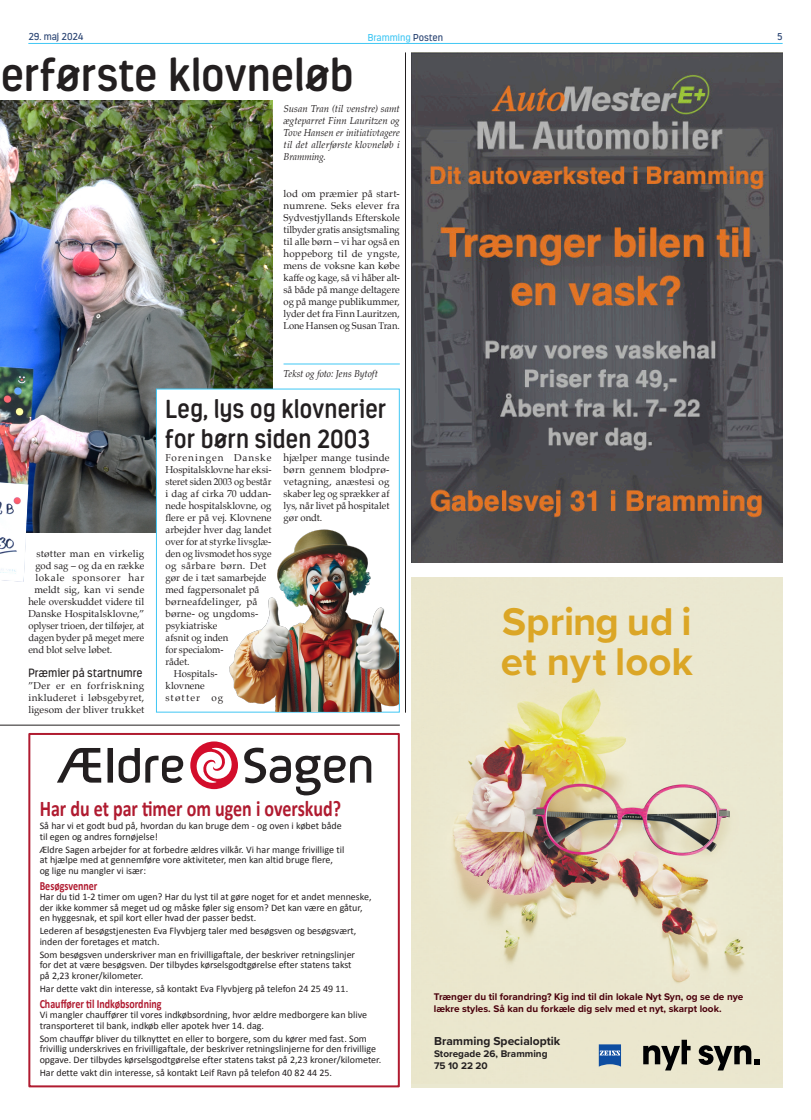
<style>
.page{position:relative;width:811px;height:1120px;background:#fff}
.page>*{position:absolute;margin:0;border:0;box-sizing:border-box;transform-origin:0 0}
.t1{font:600 46px "Estandar Rounded";letter-spacing:.005em;color:#231f20}
.t2{font:700 40.1px/39.8px "Proxima Nova";color:#dba626}
.Overskrift_faktaboks{font:600 26px/30px "Estandar Rounded";letter-spacing:-.005em;color:#231f20;scale:.93 1}
.t3{font:700 22.5px "Calibri";color:#b01b30;scale:.8 1}
.t4{font:700 12.5px "Calibri";color:#b01b30;scale:.8 1}
.t5{font:700 12px "Proxima Nova";color:#231f20}
.Mellemrubrik{font:12px "Estandar Rounded";color:#231f20;scale:.96 1}
.t6{font:10px/10.4px "Calibri";color:#231f20}
.Afsnit_efter_fane{font:10px/12px "Palatino";color:#231f20;text-align:justify}
.Brødtekst{font:10px/12px "Palatino";color:#231f20;text-align:justify}
.Billedtekst{font:italic 10px/12px "Palatino";letter-spacing:.005em;color:#231f20;text-align:justify}
.t7{font:700 10px/12px "Proxima Nova";color:#4a000b}
.Brødtekst-2{font:10px/12px "Palatino";color:#231f20;scale:.96 1}
.t8{font:700 10px/12px "Proxima Nova";color:#231f20}
.Brødtekst-3{font:10px "Palatino";color:#231f20;scale:.94 1}
.Byline{font:italic 10px "Palatino";letter-spacing:-.005em;color:#231f20;scale:.96 1}
.Brødtekst-4{font:10px "Palatino";letter-spacing:.02em;color:#231f20}
.Brødtekst-5{font:10px "Palatino";letter-spacing:.065em;color:#231f20}
.t9{font:10px "Estandar Rounded";color:#40c7f4}
.t10{font:10px "Estandar Rounded";color:#284271}
.s1{color:#284271}
</style>
<div class="page">
<hr style="left:28px;top:43px;width:754px;height:1px;background:#40c7f4">
<img style="left:411px;top:577px;width:371px;height:506px">
<svg style="left:599px;top:1044px;width:22px;height:22px"></svg>
<svg style="left:643px;top:1039px;width:47px;height:31px"></svg>
<svg style="left:698px;top:1045px;width:62px;height:25px;background:#868477"></svg>
<img style="left:411px;top:52px;width:371px;height:511px">
<hr style="left:283px;top:363px;width:117px;height:1px;background:#40c7f4">
<svg style="left:190px;top:741px;width:48px;height:48px"></svg>
<svg style="left:57px;top:747px;width:314px;height:48px"></svg>
<div style="left:28px;top:733px;width:372px;height:354px;border:2px solid #b01b30"></div>
<img style="left:0;top:100px;width:272px;height:432px">
<img style="left:0;top:482px;width:28px;height:99px">
<div style="left:156px;top:389px;width:243px;height:323px;background:#fff"></div>
<div style="left:156px;top:388px;width:244px;height:324px;border:1px solid #40c7f4"></div>
<img style="left:229px;top:525px;width:170px;height:187px">
<hr style="left:0;top:724px;width:400px;height:1px;background:#231f20">
<hr style="left:405px;top:52px;width:1px;height:660px;background:#231f20">
<p class="t10" style="left:28px;top:31px;width:56px">29. maj 2024</p>
<p class="t10" style="left:777px;top:31px;width:7px">5</p>
<p class="t9" style="left:368px;top:31px;width:77px">Bramming <span class="s1">Posten</span></p>
<h1 class="t1" style="left:0;top:48px;width:355px">erførste klovneløb</h1>
<p class="Billedtekst" style="left:283px;top:103px;width:118px">Susan Tran (til venstre) samt ægteparret Finn Lauritzen og Tove Hansen er initiativtagere til det allerførste klovneløb i Bramming.</p>
<p class="Brødtekst-4" style="left:36px;top:545px;width:109px">støtter man en virkelig</p>
<p class="Brødtekst-2" style="left:35px;top:559px;width:115px">god sag – og da en række</p>
<p class="Brødtekst-5" style="left:35px;top:569px;width:111px">lokale sponsorer har</p>
<p class="Brødtekst" style="left:34px;top:583px;width:112px">meldt sig, kan vi sende</p>
<p class="Brødtekst" style="left:28px;top:595px;width:118px">hele overskuddet videre til</p>
<p class="Brødtekst" style="left:28px;top:607px;width:117px">Danske Hospitalsklovne,”</p>
<p class="Brødtekst-3" style="left:28px;top:617px;width:125px">oplyser trioen, der tilføjer, at</p>
<p class="Brødtekst-2" style="left:28px;top:631px;width:122px">dagen byder på meget mere</p>
<p class="Brødtekst-2" style="left:28px;top:643px;width:89px">end blot selve løbet.</p>
<p class="Mellemrubrik" style="left:28px;top:665px;width:121px">Præmier på startnumre</p>
<p class="Afsnit_efter_fane" style="left:28px;top:679px;width:118px">”Der er en forfriskning inkluderet i løbsgebyret, ligesom der bliver trukket</p>
<p class="Afsnit_efter_fane" style="left:283px;top:187px;width:118px">lod om præmier på start&shy;numrene. Seks elever fra Sydvestjyllands Efterskole tilbyder gratis ansigtsmaling til alle børn – vi har også en hoppeborg til de yngste, mens de voksne kan købe kaffe og kage, så vi håber alt&shy;så både på mange deltagere og på mange publikummer, lyder det fra Finn Lauritzen, Lone Hansen og Susan Tran.</p>
<p class="Byline" style="left:283px;top:365px;width:100px">Tekst og foto: Jens Bytoft</p>
<p class="Overskrift_faktaboks" style="left:165px;top:394px;width:239px">Leg, lys og klovnerier for børn siden 2003</p>
<p class="Afsnit_efter_fane" style="left:165px;top:451px;width:108px;text-align:left">Foreningen Danske<br>Hospitalsklovne har eksi&shy;steret siden 2003 og består i dag af cirka 70 uddan&shy;nede hospitalsklovne, og flere er på vej. Klovnene arbejder hver dag landet over for at styrke livsglæ&shy;den og livsmodet hos syge og sårbare børn. Det gør de i tæt samarbejde med fagpersonalet på børneafdelinger, på børne- og ungdoms&shy;psykiatriske<br>afsnit og inden<br>for specialom-<br>rådet.</p>
<p class="Brødtekst-2" style="left:165px;top:667px;width:62px;text-indent:9px">Hospitals&shy;klovnene støtter og</p>
<p class="Brødtekst" style="left:283px;top:451px;width:107px">hjælper mange tusinde børn gennem blodprø&shy;vetagning, anæstesi og skaber leg og sprækker af lys, når livet på hospitalet gør ondt.</p>
<p class="t3" style="left:40px;top:793px;width:378px">Har du et par timer om ugen i overskud?</p>
<p class="t6" style="left:40px;top:820px;width:303px">Så har vi et godt bud på, hvordan du kan bruge dem - og oven i købet både til egen og andres fornøjelse!</p>
<p class="t6" style="left:40px;top:844px;width:306px">Ældre Sagen arbejder for at forbedre ældres vilkår. Vi har mange frivillige til at hjælpe med at gennemføre vore aktiviteter, men kan altid bruge flere, og lige nu mangler vi især:</p>
<p class="t4" style="left:40px;top:877px;width:74px">Besøgsvenner</p>
<p class="t6" style="left:40px;top:891px;width:333px">Har du tid 1-2 timer om ugen? Har du lyst til at gøre noget for et andet menneske, der ikke kommer så meget ud og måske føler sig ensom? Det kan være en gåtur, en hyggesnak, et spil kort eller hvad der passer bedst.</p>
<p class="t6" style="left:40px;top:925px;width:318px">Lederen af besøgstjenesten Eva Flyvbjerg taler med besøgsven og besøgsvært, inden der foretages et match.</p>
<p class="t6" style="left:40px;top:949px;width:317px">Som besøgsven underskriver man en frivilligaftale, der beskriver retningslinjer for det at være besøgsven. Der tilbydes kørselsgodtgørelse efter statens takst på 2,23 kroner/kilometer.</p>
<p class="t6" style="left:40px;top:983px;width:310px">Har dette vakt din interesse, så kontakt Eva Flyvbjerg på telefon 24 25 49 11.</p>
<p class="t4" style="left:40px;top:995px;width:154px">Chauffører til Indkøbsordning</p>
<p class="t6" style="left:40px;top:1009px;width:329px">Vi mangler chauffører til vores indkøbsordning, hvor ældre medborgere kan blive transporteret til bank, indkøb eller apotek hver 14. dag.</p>
<p class="t6" style="left:40px;top:1033px;width:343px">Som chauffør bliver du tilknyttet en eller to borgere, som du kører med fast. Som frivillig underskrives en frivilligaftale, der beskriver retningslinjerne for den frivillige opgave. Der tilbydes kørselsgodtgørelse efter statens takst på 2,23 kroner/kilometer.</p>
<p class="t6" style="left:40px;top:1067px;width:294px">Har dette vakt din interesse, så kontakt Leif Ravn på telefon 40 82 44 25.</p>
<p class="t2" style="left:501px;top:601px;width:194px">Spring ud i et nyt look</p>
<p class="t7" style="left:434px;top:990px;width:311px">Trænger du til forandring? Kig ind til din lokale Nyt Syn, og se de nye lækre styles. Så kan du forkæle dig selv med et nyt, skarpt look.</p>
<p class="t5" style="left:434px;top:1032px;width:128px">Bramming Specialoptik</p>
<p class="t8" style="left:434px;top:1047px;width:115px">Storegade 26, Bramming<br>75 10 22 20</p>
</div>
